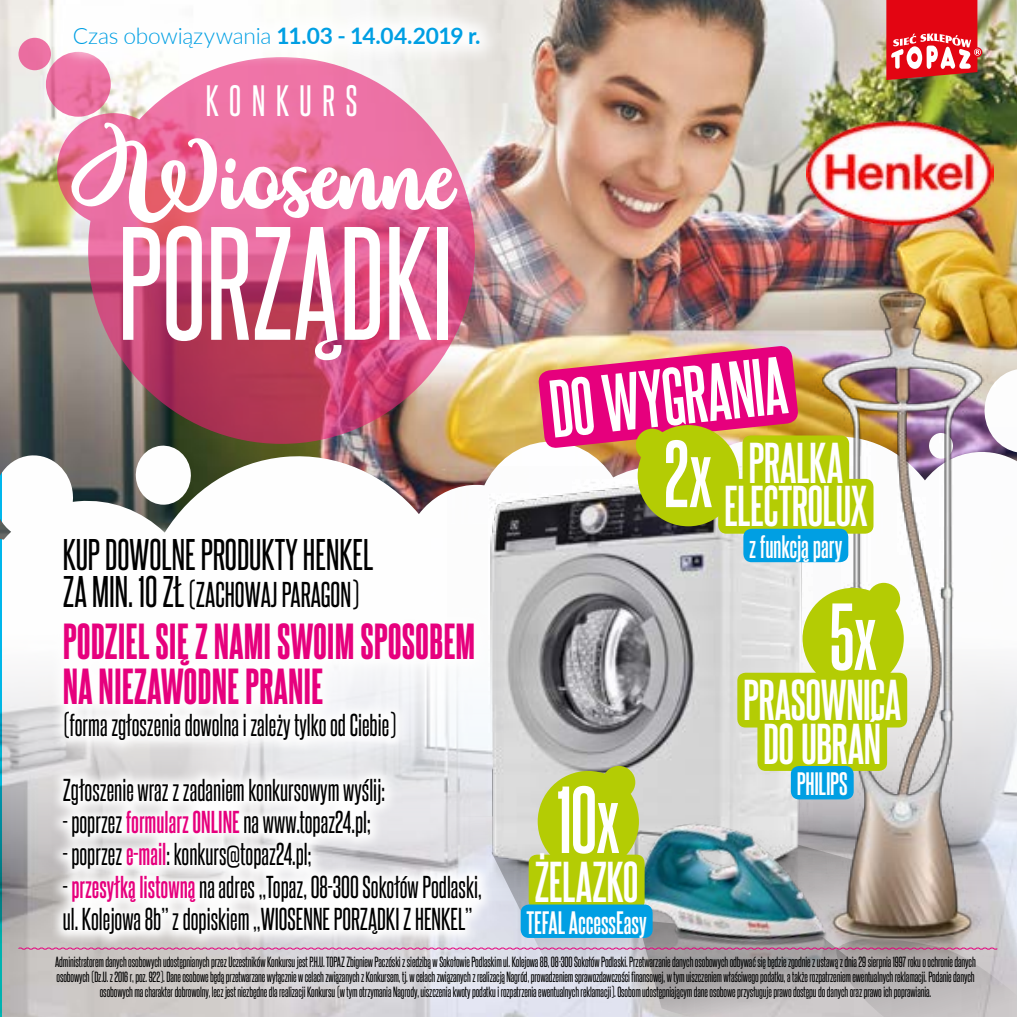
<style>
.page{position:relative;width:1017px;height:1017px;background:#fff}
.page>*{position:absolute;margin:0;border:0;box-sizing:border-box;transform-origin:0 0}
.t1{font:141.05px "Bellatine Pro TRIAL";color:#fff}
.t2{font:137.03px "Steelfish Rg";color:#fff}
.t3{font:700 80.67px "Steelfish Rg";color:#fff}
.t4{font:700 69.48px "Steelfish Rg";color:#fff}
.t5{font:700 49px/43.4px "Steelfish Rg";letter-spacing:-.01em;color:#fff}
.t6{font:43.05px/44.8px "Steelfish Eb";color:#e6007d}
.t7{font:37.62px "Steelfish Rg";color:#000}
.t8{font:37.27px "Steelfish Rg";letter-spacing:.29em;color:#fff}
.t9{font:30.45px "Steelfish Rg";color:#000}
.t10{font:700 27.65px "Steelfish Rg";letter-spacing:-.005em;color:#fff}
.t11{font:26.95px/32.4px "Steelfish Rg";color:#000}
.t12{font:700 22.75px "Lato";letter-spacing:-.025em;color:#009fe3}
.t13{font:12.6px/15px "Steelfish Rg";letter-spacing:-.01em;color:#000;text-align:center}
.s1{font-weight:300}
.s2{font-size:37.62px}
.s3{font-weight:700;color:#e6007d}
.s4{font-size:80.67px}
</style>
<div class="page">
<img style="left:0;top:540px;width:49px;height:477px">
<img style="left:0;top:0;width:1017px;height:540px">
<img style="left:447px;top:466px;width:283px;height:454px">
<img style="left:730px;top:289px;width:287px;height:631px">
<svg style="left:88px;top:57px;width:387px;height:387px;background:#d55583"></svg>
<svg style="left:57px;top:113px;width:113px;height:113px;background:#e86995"></svg>
<svg style="left:46px;top:52px;width:65px;height:65px;background:#ea71a1"></svg>
<div style="left:18px;top:38px;width:33px;height:32px;background:#ea6ea0;border-radius:50%"></div>
<img style="left:807px;top:120px;width:186px;height:106px">
<svg style="left:538px;top:345px;width:261px;height:104px;background:#e62d7f"></svg>
<div style="left:636px;top:429px;width:33px;height:32px;background:#b4cc04;border-radius:50%"></div>
<div style="left:638px;top:425px;width:101px;height:101px;background:#b4cc04;border-radius:50%"></div>
<div style="left:742px;top:435px;width:107px;height:55px;background:#b4cc04;border-radius:8px"></div>
<div style="left:718px;top:479px;width:155px;height:55px;background:#b4cc04;border-radius:8px"></div>
<div style="left:743px;top:529px;width:105px;height:33px;background:#009fe3;border-radius:8px"></div>
<div style="left:867px;top:583px;width:33px;height:33px;background:#b4cc04;border-radius:50%"></div>
<div style="left:802px;top:588px;width:102px;height:101px;background:#b4cc04;border-radius:50%"></div>
<div style="left:737px;top:673px;width:170px;height:54px;background:#b4cc04;border-radius:8px"></div>
<div style="left:757px;top:716px;width:130px;height:55px;background:#b4cc04;border-radius:8px"></div>
<div style="left:791px;top:766px;width:63px;height:33px;background:#009fe3;border-radius:8px"></div>
<img style="left:627px;top:801px;width:219px;height:119px">
<svg style="left:49px;top:524px;width:446px;height:396px"></svg>
<div style="left:602px;top:766px;width:33px;height:33px;background:#b4cc04;border-radius:50%"></div>
<div style="left:538px;top:771px;width:101px;height:101px;background:#b4cc04;border-radius:50%"></div>
<div style="left:529px;top:855px;width:116px;height:54px;background:#b4cc04;border-radius:8px"></div>
<div style="left:521px;top:904px;width:132px;height:34px;background:#009fe3;border-radius:8px"></div>
<svg style="left:52px;top:4px;width:450px;height:65px"></svg>
<svg style="left:18px;top:920px;width:999px;height:97px;background:#c4c3c8"></svg>
<img style="left:0;top:128px;width:35px;height:109px">
<svg style="left:886px;top:0;width:95px;height:80px;background:#df383d"></svg>
<p class="t12" style="left:73px;top:19px;width:409px"><span class="s1">Czas obowiązywania</span> 11.03 - 14.04.2019 r.</p>
<p class="t8" style="left:206px;top:78px;width:153px">KONKURS</p>
<p class="t1" style="left:73px;top:95px;width:383px">Wiosenne</p>
<p class="t2" style="left:118px;top:200px;width:337px">PORZĄDKI</p>
<p class="t7" style="left:63px;top:531px;width:312px">KUP DOWOLNE PRODUKTY HENKEL</p>
<p class="t9" style="left:63px;top:576px;width:298px"><span class="s2">ZA MIN. 10 ZŁ</span>(ZACHOWAJ PARAGON)</p>
<p class="t6" style="left:63px;top:618px;width:414px">PODZIEL SIĘ Z NAMI SWOIM SPOSOBEM<br>NA NIEZAWODNE PRANIE</p>
<p class="t11" style="left:63px;top:708px;width:335px">(forma zgłoszenia dowolna i zależy tylko od Ciebie)</p>
<p class="t11" style="left:63px;top:773px;width:324px">Zgłoszenie wraz z zadaniem konkursowym wyślij:</p>
<p class="t11" style="left:63px;top:805px;width:309px">- poprzez <span class="s3">formularz ONLINE</span> na www.topaz24.pl;</p>
<p class="t11" style="left:63px;top:837px;width:250px">- poprzez <span class="s3">e-mail</span>: konkurs@topaz24.pl;</p>
<p class="t11" style="left:63px;top:870px;width:420px">- <span class="s3">przesyłką listowną</span> na adres „Topaz, 08-300 Sokołów Podlaski, ul. Kolejowa 8b” z dopiskiem „WIOSENNE PORZĄDKI Z HENKEL”</p>
<p class="t4" style="left:545px;top:367px;width:240px;rotate:-6deg">DO WYGRANIA</p>
<p class="t5" style="left:724px;top:440px;width:145px;text-indent:-60px"><span class="s4">2x</span> PRALKA<br>ELECTROLUX</p>
<p class="t10" style="left:749px;top:530px;width:95px">z funkcją pary</p>
<p class="t3" style="left:557px;top:771px;width:64px">10x</p>
<p class="t5" style="left:535px;top:859px;width:106px">ŻELAZKO</p>
<p class="t10" style="left:526px;top:906px;width:122px">TEFAL AccessEasy</p>
<p class="t3" style="left:829px;top:588px;width:49px">5x</p>
<p class="t5" style="left:743px;top:677px;width:160px;text-align:center">PRASOWNICA<br>DO UBRAŃ</p>
<p class="t10" style="left:797px;top:767px;width:53px">PHILIPS</p>
<p class="t13" style="left:55px;top:953px;width:922px">Administratorem danych osobowych udostępnianych przez Uczestników Konkursu jest P.H.U. TOPAZ Zbigniew Paczóski z siedzibą w Sokołowie Podlaskim ul. Kolejowa 8B, 08-300 Sokołów Podlaski. Przetwarzanie danych osobowych odbywać się będzie zgodnie z ustawą z dnia 29 sierpnia 1997 roku o ochronie danych osobowych (Dz.U. z 2016 r, poz. 922). Dane osobowe będą przetwarzane wyłącznie w celach związanych z Konkursem, tj. w celach związanych z realizacją Nagród, prowadzeniem sprawozdawczości finansowej, w tym uiszczeniem właściwego podatku, a także rozpatrzeniem ewentualnych reklamacji. Podanie danych osobowych ma charakter dobrowolny, lecz jest niezbędne dla realizacji Konkursu (w tym otrzymania Nagrody, uiszczenia kwoty podatku i rozpatrzenia ewentualnych reklamacji). Osobom udostępniającym dane osobowe przysługuje prawo dostępu do danych oraz prawo ich poprawiania.</p>
</div>
